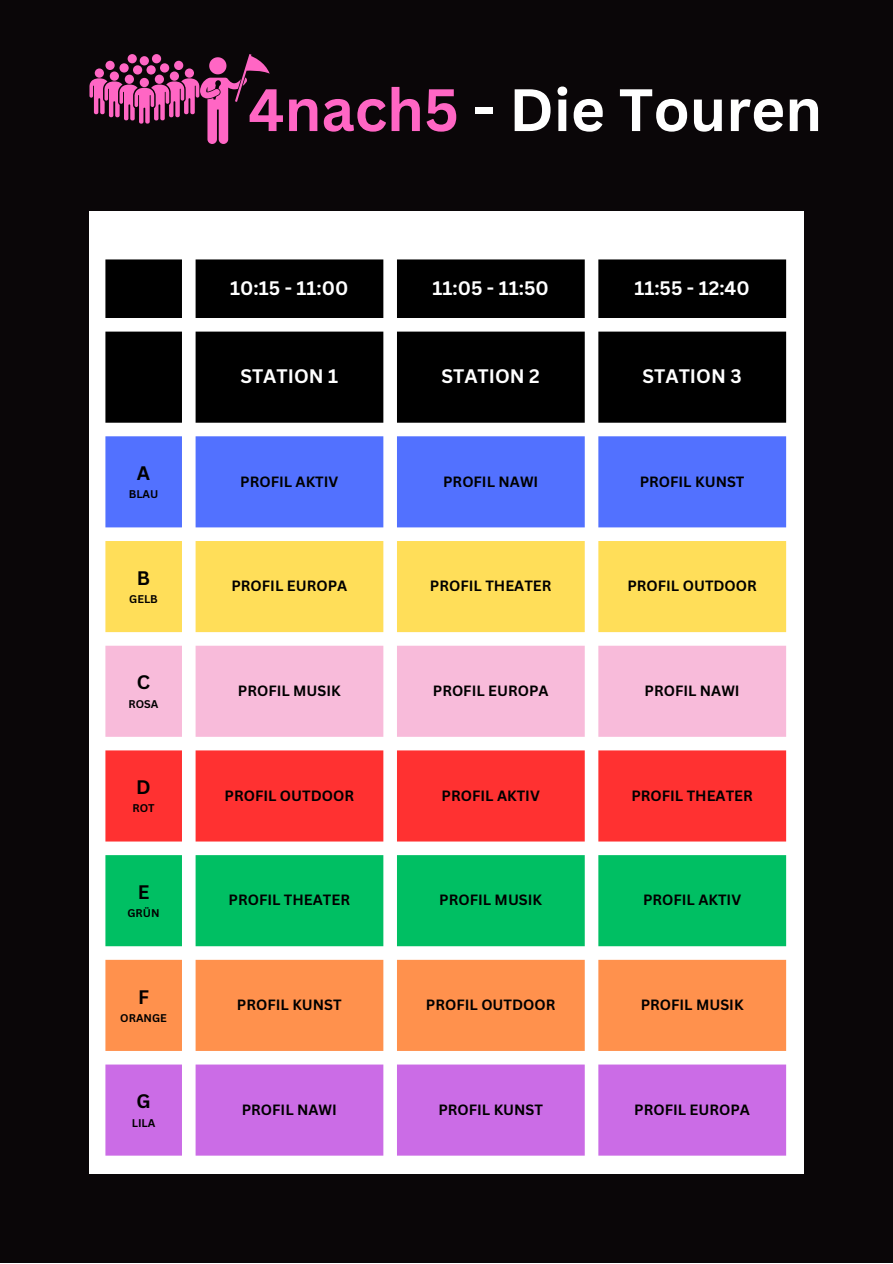
<style>
.page{position:relative;width:893px;height:1264px;background:#fff}
.page>*{position:absolute;margin:0;border:0;box-sizing:border-box;transform-origin:0 0}
.t1{font:700 58.5px "Canva Sans";color:#fff}
.t2{font:700 19.05px "Canva Sans";color:#fff}
.t3{font:700 19.05px "Canva Sans";color:#000}
.t4{font:700 14.55px "Canva Sans";color:#000}
.t5{font:700 10.95px "Canva Sans";color:#000}
.s1{color:#ff66c4}
</style>
<div class="page">
<div style="left:0;top:0;width:892px;height:1262px;background:#0a0608"></div>
<div style="left:89px;top:211px;width:714px;height:962px;background:#fff"></div>
<svg style="left:105px;top:259px;width:681px;height:164px;background:#252525"></svg>
<svg style="left:105px;top:436px;width:681px;height:91px;background:#5d7aff"></svg>
<svg style="left:105px;top:541px;width:681px;height:91px;background:#ffe063"></svg>
<svg style="left:105px;top:645px;width:681px;height:91px;background:#f8bfdc"></svg>
<svg style="left:105px;top:750px;width:681px;height:91px;background:#ff3f3f"></svg>
<svg style="left:105px;top:855px;width:681px;height:91px;background:#11c36d"></svg>
<svg style="left:105px;top:959px;width:681px;height:91px;background:#ff995a"></svg>
<svg style="left:105px;top:1064px;width:681px;height:91px;background:#ce76e7"></svg>
<svg style="left:89px;top:54px;width:181px;height:90px"></svg>
<p class="t1" style="left:248px;top:69px;width:575px"><span class="s1">4nach5</span> - Die Touren</p>
<p class="t3" style="left:137px;top:459px;width:15px">A</p>
<p class="t5" style="left:129px;top:486px;width:31px">BLAU</p>
<p class="t3" style="left:137px;top:564px;width:15px">B</p>
<p class="t5" style="left:129px;top:591px;width:30px">GELB</p>
<p class="t3" style="left:137px;top:669px;width:15px">C</p>
<p class="t5" style="left:129px;top:696px;width:31px">ROSA</p>
<p class="t3" style="left:136px;top:773px;width:16px">D</p>
<p class="t5" style="left:132px;top:800px;width:24px">ROT</p>
<p class="t3" style="left:138px;top:878px;width:13px">E</p>
<p class="t5" style="left:127px;top:905px;width:34px">GRÜN</p>
<p class="t3" style="left:138px;top:983px;width:12px">F</p>
<p class="t5" style="left:120px;top:1010px;width:48px">ORANGE</p>
<p class="t3" style="left:136px;top:1087px;width:16px">G</p>
<p class="t5" style="left:132px;top:1114px;width:25px">LILA</p>
<p class="t2" style="left:230px;top:275px;width:120px">10:15 - 11:00</p>
<p class="t2" style="left:432px;top:275px;width:118px">11:05 - 11:50</p>
<p class="t2" style="left:634px;top:275px;width:117px">11:55 - 12:40</p>
<p class="t2" style="left:240px;top:363px;width:99px">STATION 1</p>
<p class="t2" style="left:441px;top:363px;width:100px">STATION 2</p>
<p class="t2" style="left:642px;top:363px;width:100px">STATION 3</p>
<p class="t4" style="left:240px;top:471px;width:100px">PROFIL AKTIV</p>
<p class="t4" style="left:443px;top:471px;width:97px">PROFIL NAWI</p>
<p class="t4" style="left:639px;top:471px;width:106px">PROFIL KUNST</p>
<p class="t4" style="left:231px;top:575px;width:117px">PROFIL EUROPA</p>
<p class="t4" style="left:430px;top:575px;width:123px">PROFIL THEATER</p>
<p class="t4" style="left:627px;top:575px;width:131px">PROFIL OUTDOOR</p>
<p class="t4" style="left:238px;top:680px;width:104px">PROFIL MUSIK</p>
<p class="t4" style="left:433px;top:680px;width:117px">PROFIL EUROPA</p>
<p class="t4" style="left:644px;top:680px;width:97px">PROFIL NAWI</p>
<p class="t4" style="left:224px;top:785px;width:131px">PROFIL OUTDOOR</p>
<p class="t4" style="left:441px;top:785px;width:100px">PROFIL AKTIV</p>
<p class="t4" style="left:631px;top:785px;width:123px">PROFIL THEATER</p>
<p class="t4" style="left:228px;top:889px;width:123px">PROFIL THEATER</p>
<p class="t4" style="left:439px;top:889px;width:104px">PROFIL MUSIK</p>
<p class="t4" style="left:643px;top:889px;width:100px">PROFIL AKTIV</p>
<p class="t4" style="left:237px;top:994px;width:106px">PROFIL KUNST</p>
<p class="t4" style="left:426px;top:994px;width:131px">PROFIL OUTDOOR</p>
<p class="t4" style="left:640px;top:994px;width:104px">PROFIL MUSIK</p>
<p class="t4" style="left:242px;top:1099px;width:97px">PROFIL NAWI</p>
<p class="t4" style="left:438px;top:1099px;width:106px">PROFIL KUNST</p>
<p class="t4" style="left:634px;top:1099px;width:117px">PROFIL EUROPA</p>
</div>
